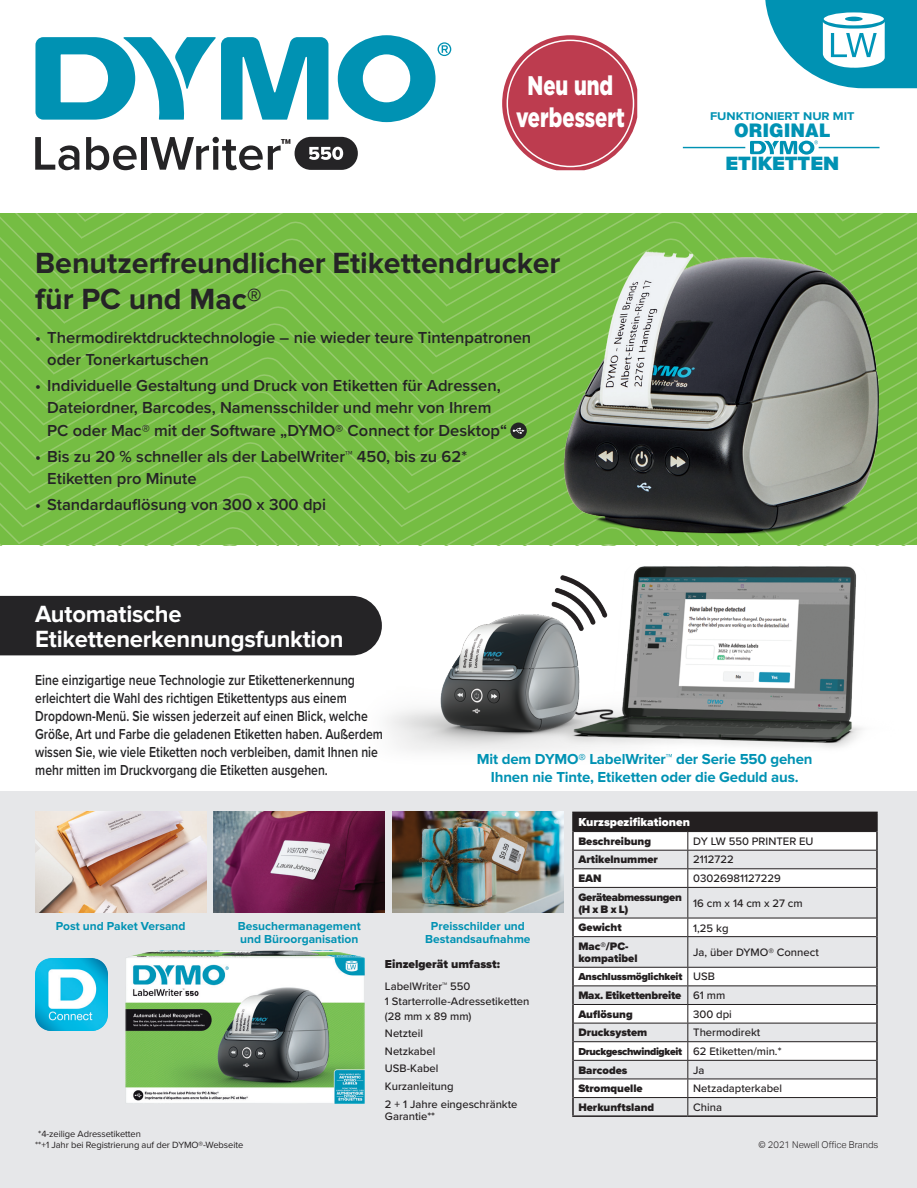
<style>
.page{position:relative;width:917px;height:1188px;background:#fff}
.page>*{position:absolute;margin:0;border:0;box-sizing:border-box;transform-origin:0 0}
.t1{font:700 30.3px/36.3px "Proxima Nova";color:#252426}
.t2{font:900 26.85px/32.2px "Gotham";color:#fff;text-align:center;scale:.75 1}
.t3{font:700 24.3px/25.5px "Proxima Nova";letter-spacing:-.01em;color:#fff}
.t4{font:900 19.95px "Proxima Nova";color:#0092b3;scale:1.07 1}
.t5{font:900 18.75px "Helvetica LT Std";color:#0092b3;scale:.94 1}
.t6{font:900 18px "Roboto";color:#231f20}
.t7{font:600 16.5px/22.5px "Proxima Nova";color:#252426}
.t8{font:600 15px/18px "Proxima Nova";color:#252426;scale:.81 1}
.t9{font:700 15px/18px "Proxima Nova";letter-spacing:-.01em;color:#0092b3;text-align:center}
.t10{font:700 12px/13.5px "Proxima Nova";color:#0092b3;text-align:center}
.t11{font:900 12px "Proxima Nova";color:#fff}
.t12{font:900 12px "Proxima Nova";color:#231f20}
.t13{font:700 11.7px "Proxima Nova";color:#0092b3;scale:1.09 1}
.t14{font:500 11.25px/17.5px "Proxima Nova";color:#231f20}
.t15{font:900 11.25px/12px "Proxima Nova";color:#231f20}
.t16{font:900 11.25px/18.6px "Proxima Nova";letter-spacing:-.02em;color:#231f20}
.t17{font:900 11.25px/12px "Proxima Nova";letter-spacing:-.03em;color:#231f20}
.t18{font:900 10.5px "Proxima Nova";letter-spacing:-.03em;color:#231f20}
.t19{font:9.3px/11.2px "Proxima Nova";letter-spacing:-.01em;color:#231f20}
.t20{font:300 9.3px "Aktiv Grotesk";color:#231f20}
.s1{font-weight:500;font-size:11.25px}
.s2{font-weight:500}
</style>
<div class="page">
<img style="left:334px;top:545px;width:572px;height:207px">
<div style="left:0;top:791px;width:916px;height:397px;background:#e6e7e9"></div>
<div style="left:0;top:596px;width:382px;height:59px;background:#252426"></div>
<img style="left:35px;top:811px;width:171px;height:101px">
<img style="left:392px;top:811px;width:171px;height:101px">
<img style="left:214px;top:811px;width:171px;height:101px">
<div style="left:573px;top:812px;width:303px;height:19px;background:#231f20"></div>
<svg style="left:573px;top:832px;width:303px;height:18px;background:#f9f9f9"></svg>
<svg style="left:573px;top:851px;width:303px;height:264px"></svg>
<hr style="left:572px;top:811px;width:115px;height:2px;background:#231f20">
<hr style="left:687px;top:811px;width:190px;height:2px;background:#231f20">
<svg style="left:572px;top:813px;width:1px;height:74px"></svg>
<svg style="left:876px;top:813px;width:1px;height:74px"></svg>
<hr style="left:572px;top:887px;width:1px;height:31px;background:#231f20">
<hr style="left:876px;top:887px;width:1px;height:31px;background:#231f20">
<svg style="left:572px;top:918px;width:1px;height:18px"></svg>
<svg style="left:876px;top:918px;width:1px;height:18px"></svg>
<hr style="left:572px;top:936px;width:1px;height:31px;background:#231f20">
<hr style="left:876px;top:936px;width:1px;height:31px;background:#231f20">
<svg style="left:572px;top:967px;width:1px;height:148px"></svg>
<svg style="left:876px;top:967px;width:1px;height:148px"></svg>
<hr style="left:572px;top:1115px;width:115px;height:2px;background:#231f20">
<hr style="left:687px;top:1115px;width:190px;height:2px;background:#231f20">
<hr style="left:573px;top:831px;width:114px;height:1px;background:#231f20">
<hr style="left:687px;top:831px;width:189px;height:1px;background:#231f20">
<hr style="left:573px;top:850px;width:114px;height:1px;background:#231f20">
<hr style="left:687px;top:850px;width:189px;height:1px;background:#231f20">
<hr style="left:573px;top:868px;width:114px;height:1px;background:#231f20">
<hr style="left:687px;top:868px;width:189px;height:1px;background:#231f20">
<svg style="left:687px;top:832px;width:1px;height:55px"></svg>
<hr style="left:573px;top:887px;width:114px;height:1px;background:#231f20">
<hr style="left:687px;top:887px;width:189px;height:1px;background:#231f20">
<hr style="left:687px;top:887px;width:1px;height:30px;background:#231f20">
<hr style="left:573px;top:917px;width:114px;height:1px;background:#231f20">
<hr style="left:687px;top:917px;width:189px;height:1px;background:#231f20">
<svg style="left:687px;top:918px;width:1px;height:18px"></svg>
<hr style="left:573px;top:936px;width:114px;height:1px;background:#231f20">
<hr style="left:687px;top:936px;width:189px;height:1px;background:#231f20">
<hr style="left:687px;top:937px;width:1px;height:30px;background:#231f20">
<hr style="left:573px;top:967px;width:114px;height:1px;background:#231f20">
<hr style="left:687px;top:967px;width:189px;height:1px;background:#231f20">
<hr style="left:573px;top:985px;width:114px;height:1px;background:#231f20">
<hr style="left:687px;top:985px;width:189px;height:1px;background:#231f20">
<hr style="left:573px;top:1004px;width:114px;height:1px;background:#231f20">
<hr style="left:687px;top:1004px;width:189px;height:1px;background:#231f20">
<hr style="left:573px;top:1022px;width:114px;height:1px;background:#231f20">
<hr style="left:687px;top:1022px;width:189px;height:1px;background:#231f20">
<hr style="left:573px;top:1041px;width:114px;height:1px;background:#231f20">
<hr style="left:687px;top:1041px;width:189px;height:1px;background:#231f20">
<hr style="left:573px;top:1060px;width:114px;height:1px;background:#231f20">
<hr style="left:687px;top:1060px;width:189px;height:1px;background:#231f20">
<hr style="left:573px;top:1078px;width:114px;height:1px;background:#231f20">
<hr style="left:687px;top:1078px;width:189px;height:1px;background:#231f20">
<hr style="left:573px;top:1097px;width:114px;height:1px;background:#231f20">
<hr style="left:687px;top:1097px;width:189px;height:1px;background:#231f20">
<svg style="left:687px;top:967px;width:1px;height:148px"></svg>
<img style="left:125px;top:951px;width:239px;height:152px">
<img style="left:35px;top:958px;width:72px;height:72px">
<svg style="left:0;top:213px;width:916px;height:332px;background:#75ab51"></svg>
<hr style="left:818px;top:147px;width:61px;height:1px;background:#0092b3">
<hr style="left:682px;top:147px;width:63px;height:1px;background:#0092b3">
<svg style="left:750px;top:140px;width:67px;height:15px"></svg>
<svg style="left:35px;top:37px;width:293px;height:83px"></svg>
<svg style="left:338px;top:35px;width:113px;height:87px"></svg>
<svg style="left:35px;top:137px;width:44px;height:33px"></svg>
<svg style="left:86px;top:137px;width:51px;height:33px"></svg>
<div style="left:142px;top:137px;width:5px;height:33px;background:#252426"></div>
<svg style="left:150px;top:137px;width:130px;height:33px"></svg>
<div style="left:294px;top:137px;width:64px;height:33px;background:#252426;border-radius:16px"></div>
<svg style="left:309px;top:147px;width:34px;height:13px"></svg>
<svg style="left:502px;top:35px;width:135px;height:135px"></svg>
<svg style="left:765px;top:0;width:152px;height:89px"></svg>
<p class="t6" style="left:280px;top:133px;width:13px">™</p>
<h2 class="t2" style="left:516px;top:69px;width:146px">Neu und verbessert</h2>
<h1 class="t1" style="left:35px;top:245px;width:526px">Benutzerfreundlicher Etikettendrucker für PC und Mac®</h1>
<p class="t7" style="left:47px;top:325px;width:485px;text-indent:-12px">• Thermodirektdrucktechnologie – nie wieder teure Tintenpatronen oder Tonerkartuschen</p>
<p class="t7" style="left:47px;top:374px;width:461px;text-indent:-12px">• Individuelle Gestaltung und Druck von Etiketten für Adressen,<br>Dateiordner, Barcodes, Namensschilder und mehr von Ihrem<br>PC oder Mac® mit der Software „DYMO® Connect for Desktop“</p>
<p class="t7" style="left:47px;top:444px;width:421px;text-indent:-12px">• Bis zu 20 % schneller als der LabelWriter™ 450, bis zu 62*<br>Etiketten pro Minute</p>
<p class="t7" style="left:35px;top:493px;width:292px">• Standardauflösung von 300 x 300 dpi</p>
<p class="t13" style="left:710px;top:109px;width:134px">FUNKTIONIERT NUR MIT</p>
<p class="t4" style="left:725px;top:148px;width:108px">ETIKETTEN</p>
<p class="t5" style="left:733px;top:118px;width:104px">ORIGINAL</p>
<h3 class="t3" style="left:35px;top:601px;width:310px">Automatische<br>Etikettenerkennungsfunktion</h3>
<p class="t8" style="left:35px;top:671px;width:431px">Eine einzigartige neue Technologie zur Etikettenerkennung erleichtert die Wahl des richtigen Etikettentyps aus einem Dropdown-Menü. Sie wissen jederzeit auf einen Blick, welche Größe, Art und Farbe die geladenen Etiketten haben. Außerdem wissen Sie, wie viele Etiketten noch verbleiben, damit Ihnen nie mehr mitten im Druckvorgang die Etiketten ausgehen.</p>
<p class="t9" style="left:477px;top:750px;width:337px">Mit dem DYMO® LabelWriter™ der Serie 550 gehen<br>Ihnen nie Tinte, Etiketten oder die Geduld aus.</p>
<p class="t10" style="left:56px;top:919px;width:131px">Post und Paket Versand</p>
<p class="t10" style="left:425px;top:919px;width:107px">Preisschilder und<br>Bestandsaufnahme</p>
<p class="t10" style="left:238px;top:919px;width:124px;text-align:left">Besuchermanagement und Büroorganisation</p>
<p class="t19" style="left:35px;top:1127px;width:209px;text-indent:3px">*4-zeilige Adressetiketten<br>**+1 Jahr bei Registrierung auf der DYMO®-Webseite</p>
<p class="t12" style="left:385px;top:955px;width:116px">Einzelgerät umfasst:</p>
<p class="t14" style="left:385px;top:978px;width:146px;line-height:14.7px">LabelWriter™ 550<br>1 Starterrolle - Adressetiketten (28 mm x 89 mm)</p>
<p class="t14" style="left:385px;top:1024px;width:134px">Netzteil<br>Netzkabel<br>USB-Kabel<br>Kurzanleitung<br>2 + 1 Jahre eingeschränkte</p>
<p class="t14" style="left:385px;top:1106px;width:52px">Garantie**</p>
<p class="t11" style="left:578px;top:813px;width:113px">Kurzspezifikationen</p>
<p class="t15" style="left:578px;top:835px;width:74px">Beschreibung</p>
<p class="t14" style="left:693px;top:832px;width:122px">DY LW 550 PRINTER EU</p>
<p class="t15" style="left:578px;top:853px;width:81px">Artikelnummer</p>
<p class="t14" style="left:693px;top:850px;width:42px">2112722</p>
<p class="t15" style="left:578px;top:872px;width:25px">EAN</p>
<p class="t14" style="left:693px;top:869px;width:89px">03026981127229</p>
<p class="t17" style="left:578px;top:890px;width:105px">Geräteabmessungen (H x B x L)</p>
<p class="t14" style="left:693px;top:893px;width:111px">16 cm x 14 cm x 27 cm</p>
<p class="t15" style="left:578px;top:921px;width:45px">Gewicht</p>
<p class="t14" style="left:693px;top:918px;width:37px">1,25 kg</p>
<p class="t15" style="left:578px;top:940px;width:61px">Mac®/PC&shy;kompatibel</p>
<p class="t14" style="left:693px;top:943px;width:127px">Ja, über DYMO® Connect</p>
<p class="t18" style="left:578px;top:969px;width:138px">Anschlussmöglichkeit <span class="s1">USB</span></p>
<p class="t16" style="left:578px;top:986px;width:148px">Max. Etikettenbreite <span class="s2">61 mm<br></span>Auflösung</p>
<p class="t14" style="left:693px;top:1004px;width:40px">300 dpi</p>
<p class="t15" style="left:578px;top:1026px;width:70px">Drucksystem</p>
<p class="t14" style="left:693px;top:1023px;width:69px">Thermodirekt</p>
<p class="t18" style="left:578px;top:1043px;width:204px">Druckgeschwindigkeit <span class="s1">62 Etiketten/min.*</span></p>
<p class="t15" style="left:578px;top:1063px;width:50px">Barcodes</p>
<p class="t14" style="left:693px;top:1060px;width:13px">Ja</p>
<p class="t15" style="left:578px;top:1082px;width:66px">Stromquelle</p>
<p class="t14" style="left:693px;top:1079px;width:90px">Netzadapterkabel</p>
<p class="t15" style="left:578px;top:1101px;width:77px">Herkunftsland</p>
<p class="t14" style="left:693px;top:1097px;width:30px">China</p>
<p class="t20" style="left:758px;top:1139px;width:121px">© 2021 Newell Office Brands</p>
</div>
